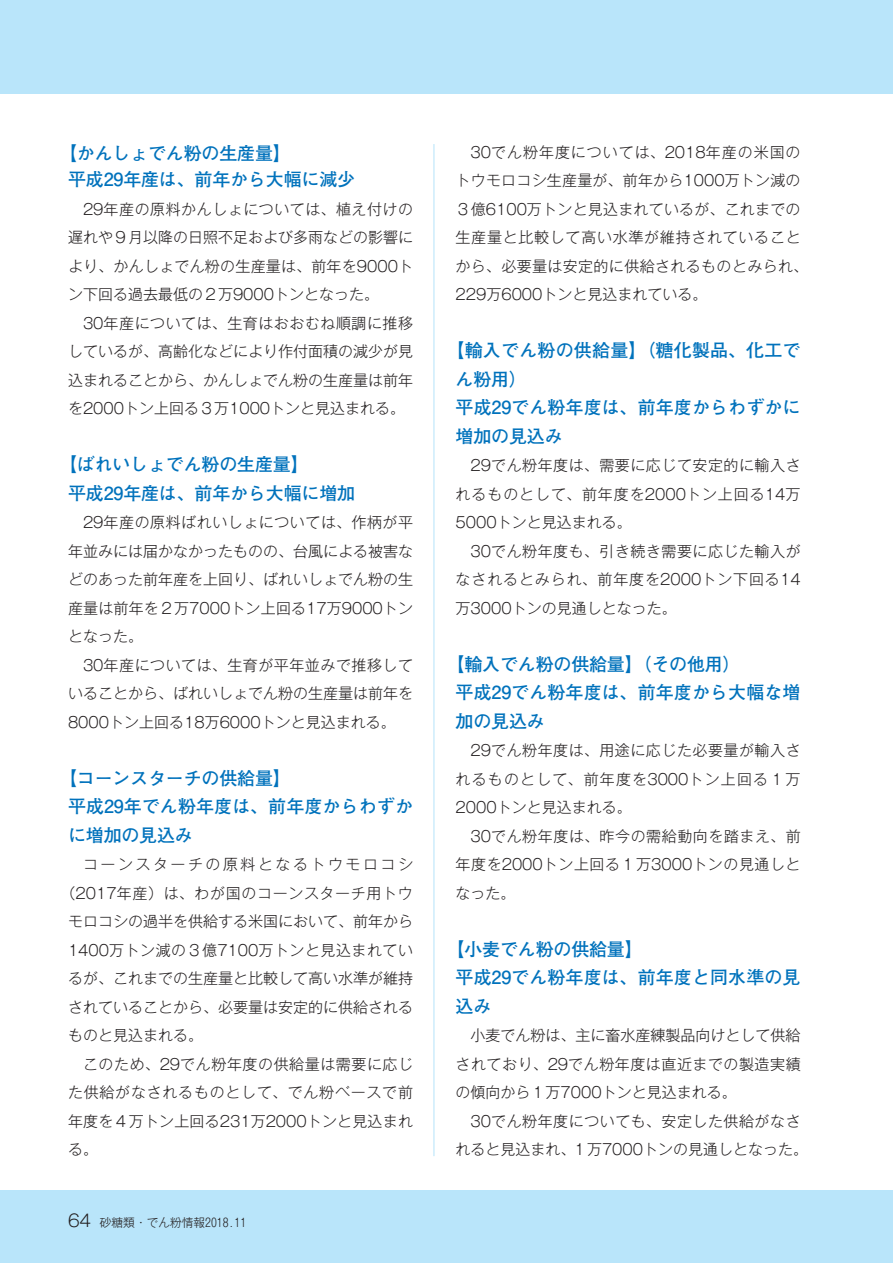
<style>
.page{position:relative;width:893px;height:1263px;background:#fff}
.page>*{position:absolute;margin:0;border:0;box-sizing:border-box;transform-origin:0 0}
.t1{font:700 18px/28.5px "Futo Go B101 Pr 5";letter-spacing:-.01em;color:#0072bc}
.t2{font:300 15px/28.5px "Gothic MB101 Pr 5";letter-spacing:.005em;color:#231f20;text-align:justify}
.t3{font:300 15px "Gothic MB101 Pr 5";letter-spacing:.035em;color:#231f20}
.t4{font:300 15px "Gothic MB101 Pr 5";letter-spacing:.045em;color:#231f20}
.t5{font:300 15px "Gothic MB101 Pr 5";letter-spacing:.05em;color:#231f20}
.t6{font:300 15px "Gothic MB101 Pr 5";letter-spacing:.165em;color:#231f20}
.t7{font:300 11.7px "Gothic MB101 Pr 5";color:#231f20}
.s1{font-size:16.95px}
</style>
<div class="page">
<div style="left:0;top:1191px;width:893px;height:72px;background:#b9e5fa"></div>
<div style="left:0;top:0;width:893px;height:94px;background:#b9e5fa"></div>
<hr style="left:433px;top:144px;width:1px;height:1012px;background:#b9e5fa">
<p class="t1" style="left:68px;top:139px;width:289px;line-height:25.8px;text-indent:-9px">【かんしょでん粉の生産量】<br>平成29年産は、前年から大幅に減少</p>
<p class="t2" style="left:68px;top:194px;width:347px;text-indent:15px">29年産の原料かんしょについては、植え付けの遅れや９月以降の日照不足および多雨などの影響により、かんしょでん粉の生産量は、前年を9000トン下回る過去最低の２万9000トンとなった。</p>
<p class="t2" style="left:68px;top:308px;width:347px;text-indent:15px">30年産については、生育はおおむね順調に推移しているが、高齢化などにより作付面積の減少が見込まれることから、かんしょでん粉の生産量は前年を2000トン上回る３万1000トンと見込まれる。</p>
<p class="t1" style="left:68px;top:449px;width:289px;text-indent:-9px">【ばれいしょでん粉の生産量】<br>平成29年産は、前年から大幅に増加</p>
<p class="t2" style="left:68px;top:507px;width:347px;text-indent:15px">29年産の原料ばれいしょについては、作柄が平年並みには届かなかったものの、台風による被害などのあった前年産を上回り、ばれいしょでん粉の生産量は前年を２万7000トン上回る17万9000トンとなった。</p>
<p class="t2" style="left:68px;top:650px;width:347px;text-indent:15px">30年産については、生育が平年並みで推移していることから、ばれいしょでん粉の生産量は前年を8000トン上回る18万6000トンと見込まれる。</p>
<p class="t1" style="left:68px;top:763px;width:346px;text-indent:-9px">【コーンスターチの供給量】<br>平成29年でん粉年度は、前年度からわずかに増加の見込み</p>
<p class="t6" style="left:83px;top:852px;width:332px">コーンスターチの原料となるトウモロコシ</p>
<p class="t4" style="left:61px;top:881px;width:354px">（2017年産）は、わが国のコーンスターチ用トウ</p>
<p class="t2" style="left:68px;top:906px;width:347px">モロコシの過半を供給する米国において、前年から</p>
<p class="t3" style="left:68px;top:938px;width:347px">1400万トン減の３億7100万トンと見込まれてい</p>
<p class="t2" style="left:68px;top:963px;width:347px">るが、これまでの生産量と比較して高い水準が維持</p>
<p class="t2" style="left:68px;top:992px;width:347px">されていることから、必要量は安定的に供給される</p>
<p class="t2" style="left:68px;top:1020px;width:137px">ものと見込まれる。</p>
<p class="t3" style="left:83px;top:1052px;width:332px">このため、29でん粉年度の供給量は需要に応じ</p>
<p class="t5" style="left:68px;top:1080px;width:346px">た供給がなされるものとして、でん粉ベースで前</p>
<p class="t2" style="left:68px;top:1106px;width:346px">年度を４万トン上回る231万2000トンと見込まれ</p>
<p class="t2" style="left:68px;top:1134px;width:31px">る。</p>
<p class="t7" style="left:68px;top:1212px;width:180px"><span class="s1">64</span> 砂糖類・でん粉情報2018.11</p>
<p class="t2" style="left:456px;top:137px;width:354px;text-align:left;text-indent:15px">30でん粉年度については、2018年産の米国のトウモロコシ生産量が、前年から1000万トン減の<br>３億6100万トンと見込まれているが、これまでの生産量と比較して高い水準が維持されていることから、必要量は安定的に供給されるものとみられ、<br>229万6000トンと見込まれている。</p>
<p class="t1" style="left:456px;top:335px;width:347px;text-indent:-9px">【輸入でん粉の供給量】（糖化製品、化工でん粉用）<br>平成29でん粉年度は、前年度からわずかに増加の見込み</p>
<p class="t2" style="left:456px;top:450px;width:347px;text-indent:15px">29でん粉年度は、需要に応じて安定的に輸入されるものとして、前年度を2000トン上回る14万5000トンと見込まれる。</p>
<p class="t2" style="left:456px;top:536px;width:347px;text-indent:15px">30でん粉年度も、引き続き需要に応じた輸入がなされるとみられ、前年度を2000トン下回る14万3000トンの見通しとなった。</p>
<p class="t1" style="left:456px;top:649px;width:346px;text-indent:-9px">【輸入でん粉の供給量】（その他用）<br>平成29でん粉年度は、前年度から大幅な増加の見込み</p>
<p class="t2" style="left:456px;top:735px;width:347px;text-indent:15px">29でん粉年度は、用途に応じた必要量が輸入されるものとして、前年度を3000トン上回る１万2000トンと見込まれる。</p>
<p class="t2" style="left:456px;top:821px;width:347px;text-indent:15px">30でん粉年度は、昨今の需給動向を踏まえ、前年度を2000トン上回る１万3000トンの見通しとなった。</p>
<p class="t1" style="left:456px;top:934px;width:346px;text-indent:-9px">【小麦でん粉の供給量】<br>平成29でん粉年度は、前年度と同水準の見込み</p>
<p class="t2" style="left:456px;top:1020px;width:347px;text-indent:15px">小麦でん粉は、主に畜水産練製品向けとして供給されており、29でん粉年度は直近までの製造実績の傾向から１万7000トンと見込まれる。</p>
<p class="t2" style="left:456px;top:1106px;width:354px;text-align:center">30でん粉年度についても、安定した供給がなさ<br>れると見込まれ、１万7000トンの見通しとなった。</p>
</div>
